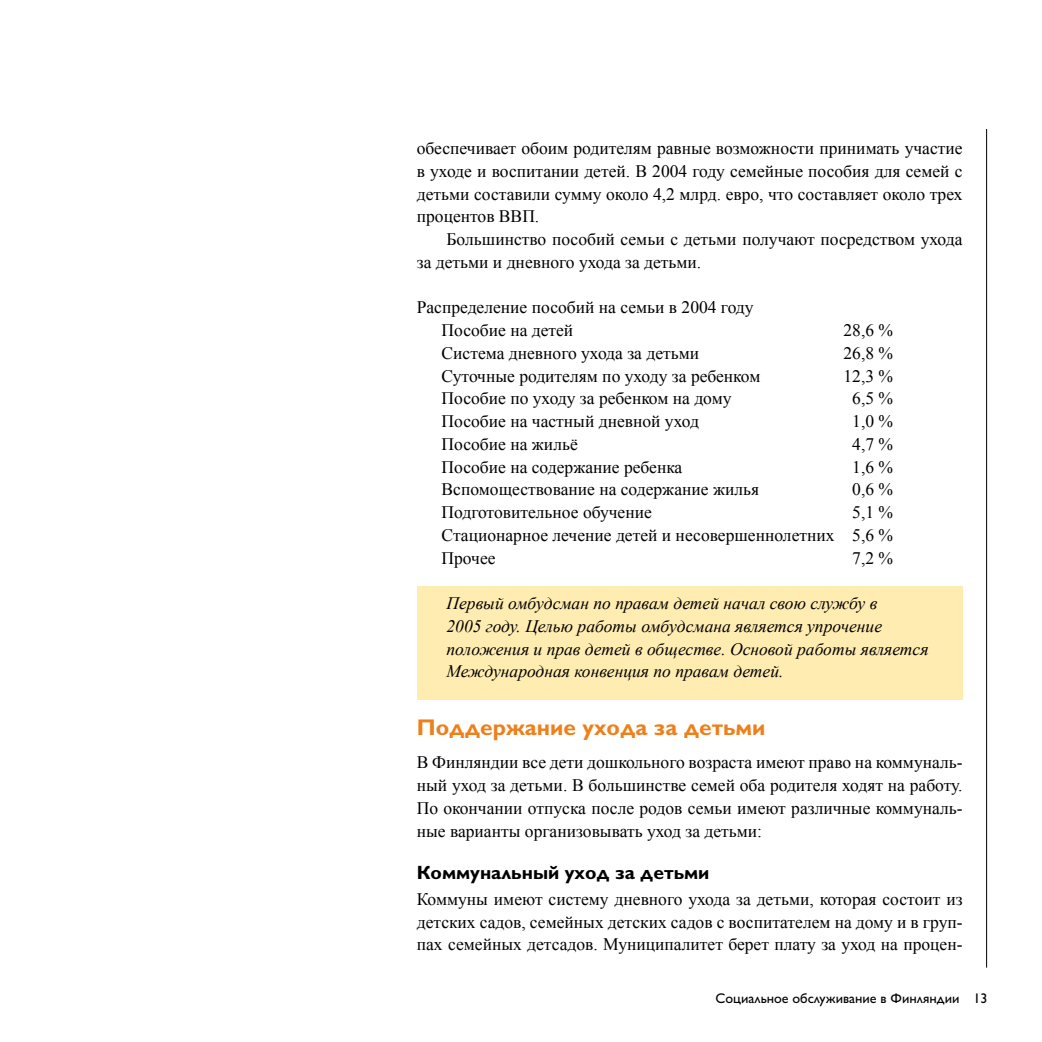
<style>
.page{position:relative;width:1042px;height:1042px;background:#fff}
.page>*{position:absolute;margin:0;border:0;box-sizing:border-box;transform-origin:0 0}
.t1{font:700 22.75px "Gill Sans Cyr";color:#ee801b}
.t2{font:700 19.25px "Gill Sans Cyr";color:#000}
.t3{font:17.5px/22.8px "Times New Roman";color:#000;text-align:justify}
.t4{font:italic 17.5px/22.8px "Times New Roman";color:#000}
.t5{font:14px "Gill Sans Cyr";color:#000}
.s1{font-family:"Gill Sans"}
</style>
<div class="page">
<hr style="left:986px;top:129px;width:1px;height:838px;background:#000">
<div style="left:417px;top:586px;width:545px;height:114px;background:#ffecb1"></div>
<p class="t3" style="left:417px;top:137px;width:547px">обеспечивает обоим родителям равные возможности принимать участие в уходе и воспитании детей. В 2004 году семейные пособия для семей с детьми составили сумму около 4,2 млрд. евро, что составляет около трех процентов ВВП.</p>
<p class="t3" style="left:417px;top:228px;width:547px;text-indent:30px">Большинство пособий семьи с детьми получают посредством ухода за детьми и дневного ухода за детьми.</p>
<p class="t3" style="left:441px;top:296px;width:313px;text-indent:-25px">Распределение пособий на семьи в 2004 году<br>Пособие на детей</p>
<p class="t3" style="left:843px;top:319px;width:51px">28,6 %</p>
<p class="t3" style="left:441px;top:341px;width:259px">Система дневного ухода за детьми</p>
<p class="t3" style="left:843px;top:341px;width:51px">26,8 %</p>
<p class="t3" style="left:441px;top:364px;width:320px">Суточные родителям по уходу за ребенком</p>
<p class="t3" style="left:843px;top:364px;width:51px">12,3 %</p>
<p class="t3" style="left:441px;top:387px;width:291px">Пособие по уходу за ребенком на дому</p>
<p class="t3" style="left:852px;top:387px;width:42px">6,5 %</p>
<p class="t3" style="left:441px;top:410px;width:259px">Пособие на частный дневной уход</p>
<p class="t3" style="left:852px;top:410px;width:42px">1,0 %</p>
<p class="t3" style="left:441px;top:432px;width:138px">Пособие на жильё</p>
<p class="t3" style="left:852px;top:432px;width:42px">4,7 %</p>
<p class="t3" style="left:441px;top:455px;width:242px">Пособие на содержание ребенка</p>
<p class="t3" style="left:852px;top:455px;width:42px">1,6 %</p>
<p class="t3" style="left:441px;top:478px;width:319px">Вспомоществование на содержание жилья</p>
<p class="t3" style="left:852px;top:478px;width:42px">0,6 %</p>
<p class="t3" style="left:441px;top:501px;width:212px">Подготовительное обучение</p>
<p class="t3" style="left:441px;top:501px;width:453px;text-indent:411px">5,1 % Стационарное лечение детей и несовершеннолетних 5,6 % Прочее</p>
<p class="t3" style="left:852px;top:546px;width:42px">7,2 %</p>
<p class="t4" style="left:446px;top:591px;width:483px">Первый омбудсман по правам детей начал свою службу в<br>2005 году. Целью работы омбудсмана является упрочение положения и прав детей в обществе. Основой работы является Международная конвенция по правам детей.</p>
<h1 class="t1" style="left:417px;top:714px;width:350px">Поддержание ухода за детьми</h1>
<p class="t3" style="left:417px;top:751px;width:547px">В Финляндии все дети дошкольного возраста имеют право на коммуналь&shy;ный уход за детьми. В большинстве семей оба родителя ходят на работу.<br>По окончании отпуска после родов семьи имеют различные коммуналь&shy;ные варианты организовывать уход за детьми:</p>
<p class="t2" style="left:417px;top:861px;width:294px">Коммунальный уход за детьми</p>
<p class="t3" style="left:417px;top:887px;width:547px">Коммуны имеют систему дневного ухода за детьми, которая состоит из детских садов, семейных детских садов с воспитателем на дому и в груп&shy;пах семейных детсадов. Муниципалитет берет плату за уход на процен-</p>
<p class="t5" style="left:715px;top:990px;width:273px">Социальное обслуживание в Финляндии <span class="s1">13</span></p>
</div>
